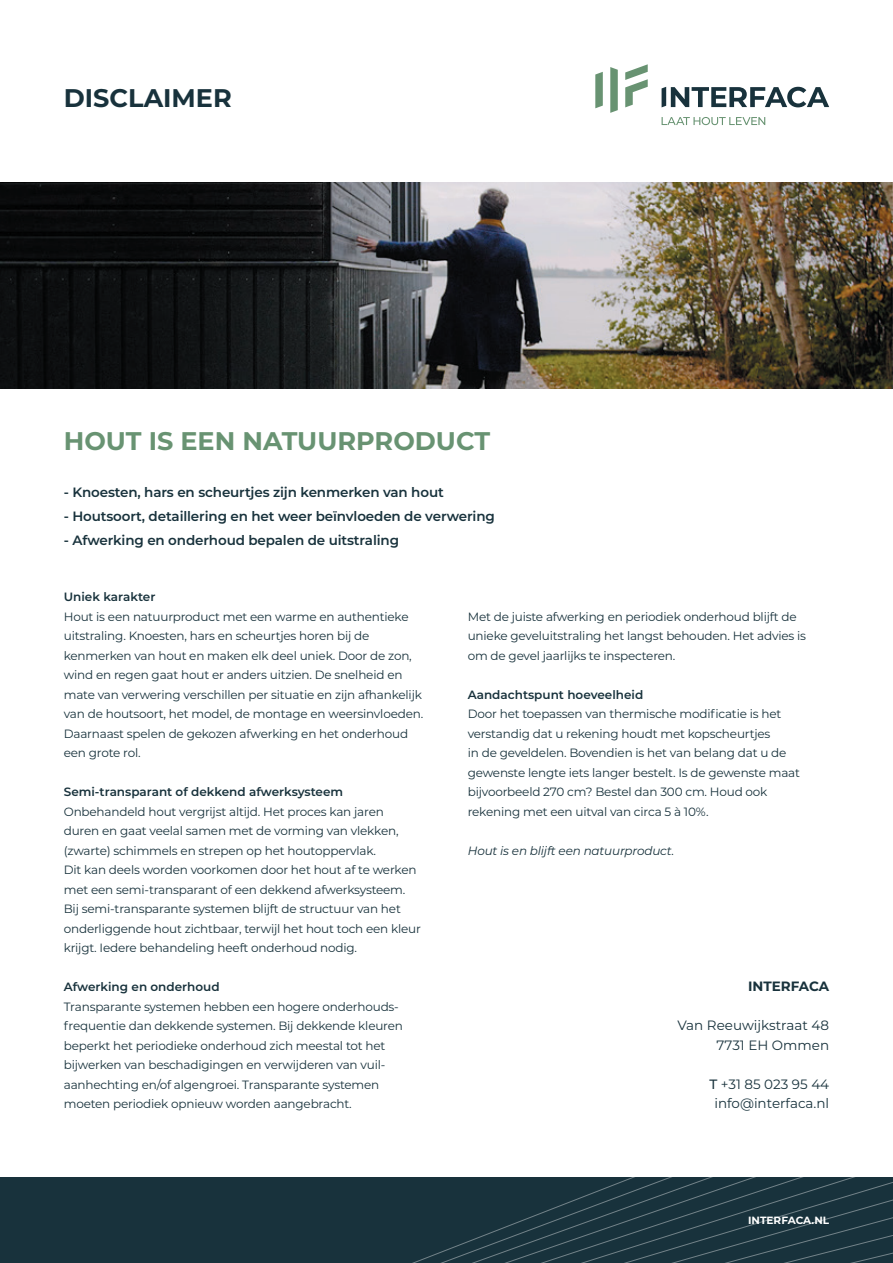
<style>
.page{position:relative;width:893px;height:1263px;background:#fff}
.page>*{position:absolute;margin:0;border:0;box-sizing:border-box;transform-origin:0 0}
.t1{font:700 25.5px "Montserrat";color:#689372}
.t2{font:700 25.5px "Montserrat";color:#18323c}
.t3{font:600 13.5px "Montserrat";letter-spacing:-.01em;color:#18323c}
.t4{font:13.5px/19.5px "Montserrat";color:#18323c;text-align:right}
.t5{font:700 13.5px "Montserrat";color:#18323c}
.t6{font:12px/19.5px "Montserrat";letter-spacing:-.015em;color:#18323c}
.t7{font:600 12px "Montserrat";color:#18323c}
.t8{font:italic 12px "Montserrat";letter-spacing:-.015em;color:#18323c}
.t9{font:700 10.5px "Montserrat";color:#fff}
.s1{font-weight:500}
</style>
<div class="page">
<div style="left:0;top:1178px;width:893px;height:85px;background:#18323c"></div>
<svg style="left:412px;top:1178px;width:481px;height:85px"></svg>
<svg style="left:662px;top:117px;width:103px;height:8px"></svg>
<svg style="left:610px;top:67px;width:8px;height:46px"></svg>
<svg style="left:595px;top:72px;width:8px;height:36px"></svg>
<svg style="left:625px;top:64px;width:23px;height:43px"></svg>
<svg style="left:662px;top:87px;width:167px;height:20px"></svg>
<img style="left:0;top:183px;width:893px;height:205px">
<h1 class="t2" style="left:64px;top:80px;width:170px">DISCLAIMER</h1>
<h1 class="t1" style="left:64px;top:422px;width:428px">HOUT IS EEN NATUURPRODUCT</h1>
<p class="t3" style="left:64px;top:483px;width:381px">- Knoesten, hars en scheurtjes zijn kenmerken van hout</p>
<p class="t3" style="left:64px;top:507px;width:433px">- Houtsoort, detaillering en het weer beïnvloeden de verwering</p>
<p class="t3" style="left:64px;top:531px;width:337px">- Afwerking en onderhoud bepalen de uitstraling</p>
<p class="t7" style="left:64px;top:589px;width:93px">Uniek karakter</p>
<p class="t6" style="left:64px;top:606px;width:361px">Hout is een natuurproduct met een warme en authentieke uitstraling. Knoesten, hars en scheurtjes horen bij de kenmerken van hout en maken elk deel uniek. Door de zon, wind en regen gaat hout er anders uitzien. De snelheid en mate van verwering verschillen per situatie en zijn afhankelijk van de houtsoort, het model, de montage en weersinvloeden.<br>Daarnaast spelen de gekozen afwerking en het onderhoud een grote rol.</p>
<p class="t7" style="left:64px;top:784px;width:281px">Semi-transparant of dekkend afwerksysteem</p>
<p class="t6" style="left:64px;top:801px;width:359px">Onbehandeld hout vergrijst altijd. Het proces kan jaren duren en gaat veelal samen met de vorming van vlekken, (zwarte) schimmels en strepen op het houtoppervlak.<br>Dit kan deels worden voorkomen door het hout af te werken met een semi-transparant of een dekkend afwerksysteem.<br>Bij semi-transparante systemen blijft de structuur van het onderliggende hout zichtbaar, terwijl het hout toch een kleur krijgt. Iedere behandeling heeft onderhoud nodig.</p>
<p class="t7" style="left:64px;top:979px;width:157px">Afwerking en onderhoud</p>
<p class="t6" style="left:64px;top:996px;width:341px">Transparante systemen hebben een hogere onderhouds&shy;frequentie dan dekkende systemen. Bij dekkende kleuren beperkt het periodieke onderhoud zich meestal tot het bijwerken van beschadigingen en verwijderen van vuil&shy;aanhechting en/of algengroei. Transparante systemen moeten periodiek opnieuw worden aangebracht.</p>
<p class="t6" style="left:468px;top:606px;width:340px">Met de juiste afwerking en periodiek onderhoud blijft de unieke geveluitstraling het langst behouden. Het advies is om de gevel jaarlijks te inspecteren.</p>
<p class="t7" style="left:468px;top:686px;width:177px">Aandachtspunt hoeveelheid</p>
<p class="t6" style="left:468px;top:704px;width:334px">Door het toepassen van thermische modificatie is het verstandig dat u rekening houdt met kopscheurtjes<br>in de geveldelen. Bovendien is het van belang dat u de gewenste lengte iets langer bestelt. Is de gewenste maat bijvoorbeeld 270 cm? Bestel dan 300 cm. Houd ook rekening met een uitval van circa 5 à 10%.</p>
<p class="t8" style="left:468px;top:842px;width:208px">Hout is en blijft een natuurproduct.</p>
<p class="t5" style="left:748px;top:977px;width:83px">INTERFACA</p>
<p class="t4" style="left:678px;top:1015px;width:153px">Van Reeuwijkstraat 48<br>7731 EH Ommen</p>
<p class="t4" style="left:709px;top:1074px;width:121px;text-align:center"><span class="s1">T</span> +31 85 023 95 44 info@interfaca.nl</p>
<p class="t9" style="left:748px;top:1213px;width:83px">INTERFACA.NL</p>
</div>
